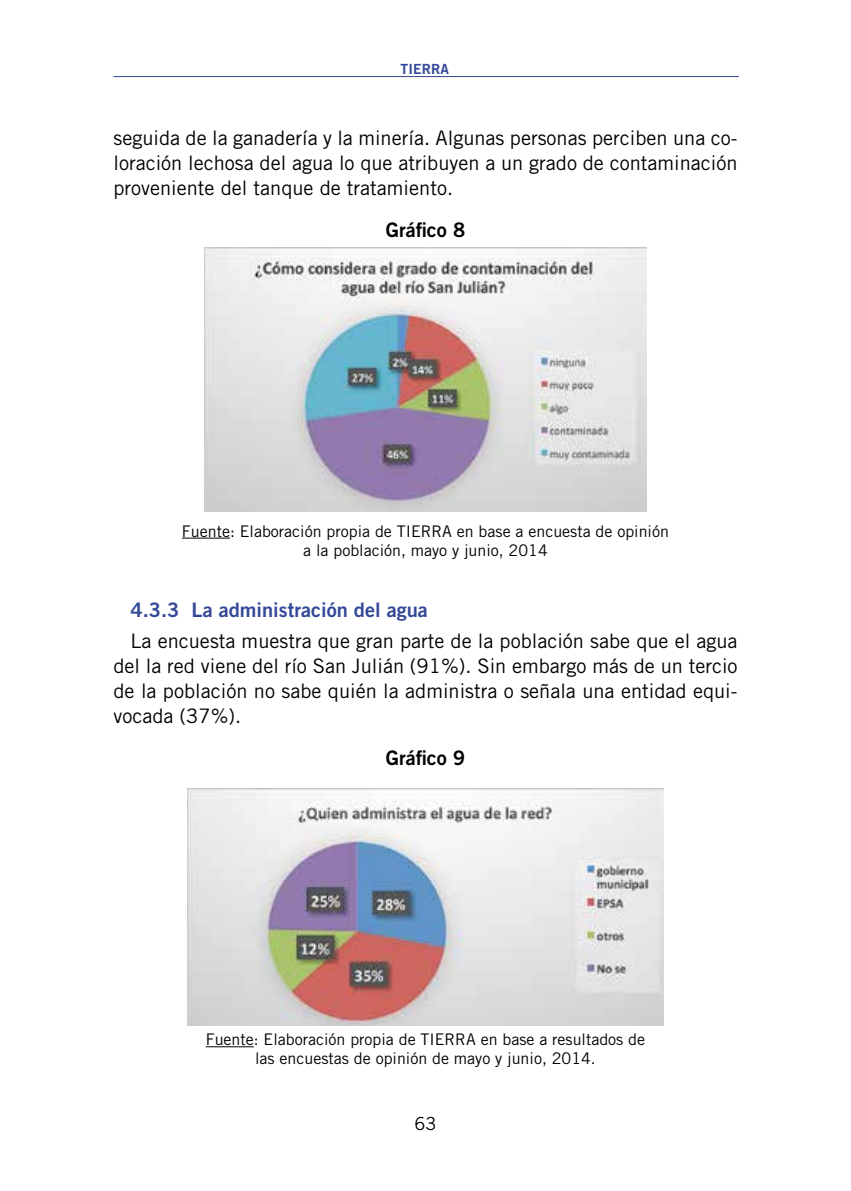
<style>
.page{position:relative;width:851px;height:1191px;background:#fff}
.page>*{position:absolute;margin:0;border:0;box-sizing:border-box;transform-origin:0 0}
.t1{font:20px/25px "Trade Gothic LT Std";color:#000;text-align:justify}
.t2{font:20px "Trade Gothic LT Std Bd 2";color:#334898}
.t3{font:20px "Trade Gothic LT Std Bd 2";color:#000}
.t4{font:18px "Trade Gothic LT Std";color:#000}
.t5{font:16px/19.2px "Trade Gothic LT Std";color:#000;text-align:center}
.t6{font:14px "Trade Gothic LT Std Bd 2";color:#334898}
</style>
<div class="page">
<hr style="left:113px;top:76px;width:625px;height:1px;background:#334898">
<hr style="left:182px;top:538px;width:48px;height:1px;background:#000">
<hr style="left:206px;top:1046px;width:48px;height:1px;background:#000">
<img style="left:204px;top:248px;width:442px;height:263px">
<img style="left:187px;top:788px;width:476px;height:237px">
<p class="t6" style="left:400px;top:60px;width:50px">TIERRA</p>
<p class="t1" style="left:113px;top:125px;width:625px">seguida de la ganadería y la minería. Algunas personas perciben una co&shy;loración lechosa del agua lo que atribuyen a un grado de contaminación proveniente del tanque de tratamiento.</p>
<p class="t3" style="left:385px;top:217px;width:81px">Gráfico 8</p>
<p class="t5" style="left:182px;top:521px;width:488px">Fuente: Elaboración propia de TIERRA en base a encuesta de opinión a la población, mayo y junio, 2014</p>
<p class="t2" style="left:130px;top:597px;width:299px">4.3.3 La administración del agua</p>
<p class="t1" style="left:113px;top:628px;width:625px;text-indent:17px">La encuesta muestra que gran parte de la población sabe que el agua del la red viene del río San Julián (91%). Sin embargo más de un tercio de la población no sabe quién la administra o señala una entidad equi&shy;vocada (37%).</p>
<p class="t3" style="left:385px;top:745px;width:81px">Gráfico 9</p>
<p class="t5" style="left:206px;top:1029px;width:441px">Fuente: Elaboración propia de TIERRA en base a resultados de las encuestas de opinión de mayo y junio, 2014.</p>
<p class="t4" style="left:414px;top:1113px;width:23px">63</p>
</div>
